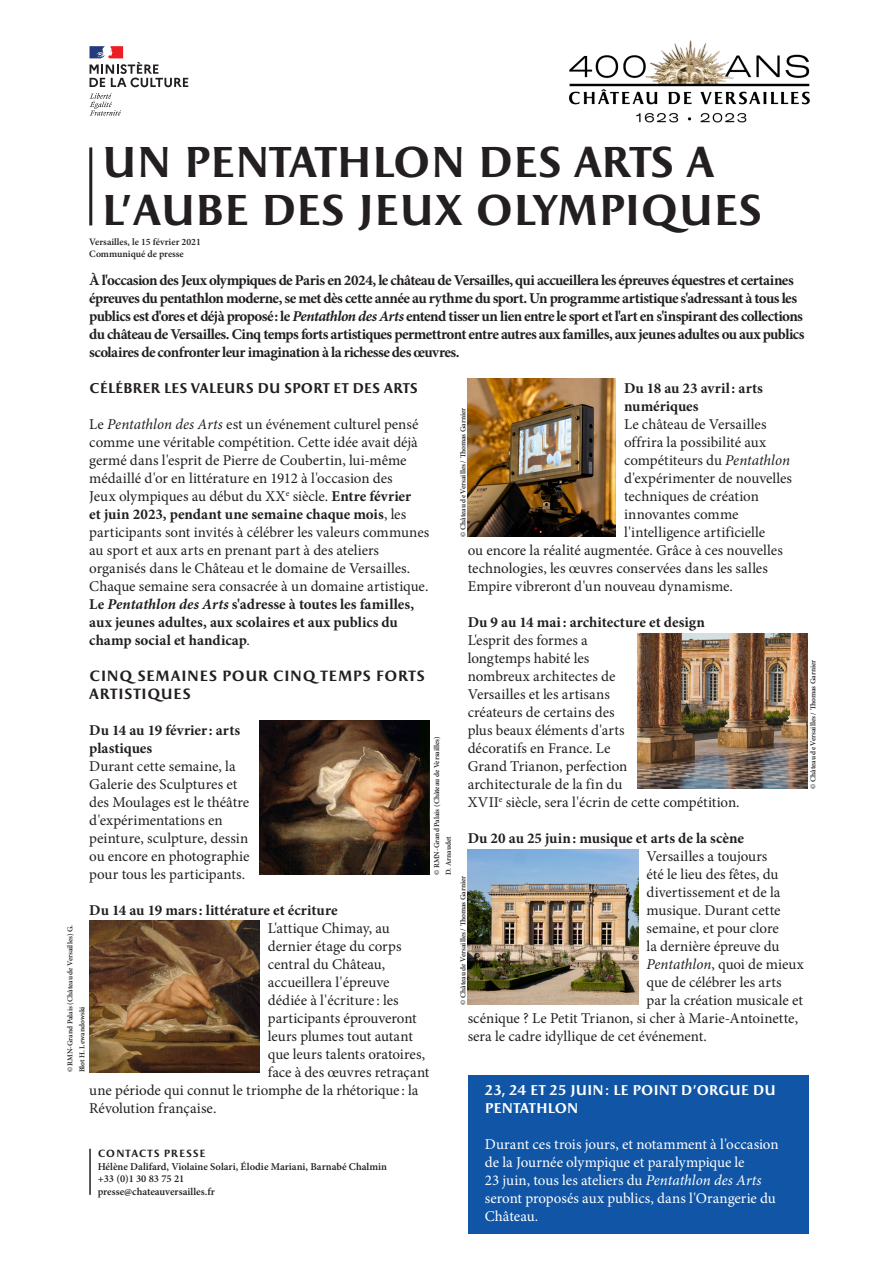
<style>
.page{position:relative;width:893px;height:1263px;background:#fff}
.page>*{position:absolute;margin:0;border:0;box-sizing:border-box;transform-origin:0 0}
.Titre_DP{font:700 43.5px/48px "Apollon";letter-spacing:-.03em;color:#231f20}
.Texte_courant{font:15px/18px "Minion Pro";color:#231f20}
.Titre_partie{font:700 15px/18px "Minion Pro";letter-spacing:-.035em;color:#231f20}
.Texte_courant-2{font:15px/18px "Minion Pro";letter-spacing:-.005em;color:#fff}
.Texte_courant-3{font:700 15px "Minion Pro";color:#231f20}
.Titre_partie-2{font:700 15px/18px "Apollon";letter-spacing:.01em;color:#231f20}
.Titre_partie-3{font:700 14.25px/18px "Apollon";letter-spacing:-.03em;color:#fff}
.Titre_partie-4{font:700 14.25px "Apollon";letter-spacing:-.015em;color:#231f20}
.Catégorie{font:600 10.5px "Minion Pro";color:#231f20}
.Légende{font:600 10.5px "Minion Pro";color:#231f20}
.Catégorie-2{font:700 10.5px "Apollon";letter-spacing:.065em;color:#231f20}
.Légende-2{font:600 9.75px/11.7px "Minion Pro";color:#231f20}
.Légende-3{font:600 7.5px/11.7px "Minion Pro";color:#231f20}
.s1{font-style:italic}
.s2{font-weight:700}
.s3{font-weight:700;font-style:italic}
</style>
<div class="page">
<hr style="left:89px;top:147px;width:3px;height:78px;background:#231f20">
<img style="left:569px;top:40px;width:241px;height:83px">
<svg style="left:90px;top:93px;width:31px;height:23px"></svg>
<svg style="left:89px;top:46px;width:99px;height:41px"></svg>
<hr style="left:89px;top:1149px;width:2px;height:46px;background:#231f20">
<img style="left:259px;top:721px;width:170px;height:154px">
<img style="left:89px;top:920px;width:170px;height:152px">
<img style="left:638px;top:634px;width:170px;height:155px">
<img style="left:468px;top:378px;width:147px;height:159px">
<div style="left:468px;top:1075px;width:340px;height:158px;background:#1055a6"></div>
<img style="left:468px;top:849px;width:170px;height:156px">
<p class="Titre_DP" style="left:101px;top:141px;width:663px">UN PENTATHLON DES ARTS A<br>L'AUBE DES JEUX OLYMPIQUES</p>
<p class="Légende-2" style="left:89px;top:236px;width:113px">Versailles, le 15 février 2021<br>Communiqué de presse</p>
<p class="Titre_partie" style="left:89px;top:271px;width:717px">À l'occasion des Jeux olympiques de Paris en 2024, le château de Versailles, qui accueillera les épreuves équestres et certaines épreuves du pentathlon moderne, se met dès cette année au rythme du sport. Un programme artistique s'adressant à tous les publics est d'ores et déjà proposé: le <span class="s1">Pentathlon des Arts</span> entend tisser un lien entre le sport et l'art en s'inspirant des collections du château de Versailles. Cinq temps forts artistiques permettront entre autres aux familles, aux jeunes adultes ou aux publics scolaires de confronter leur imagination à la richesse des œuvres.</p>
<p class="Titre_partie-4" style="left:89px;top:380px;width:330px">CÉLÉBRER LES VALEURS DU SPORT ET DES ARTS</p>
<p class="Texte_courant" style="left:89px;top:415px;width:342px">Le <span class="s1">Pentathlon des Arts</span> est un événement culturel pensé comme une véritable compétition. Cette idée avait déjà germé dans l'esprit de Pierre de Coubertin, lui-même médaillé d'or en littérature en 1912 à l'occasion des<br>Jeux olympiques au début du XX<sup>e</sup> siècle. <span class="s2">Entre février<br>et juin 2023, pendant une semaine chaque mois</span>, les participants sont invités à célébrer les valeurs communes au sport et aux arts en prenant part à des ateliers organisés dans le Château et le domaine de Versailles.<br>Chaque semaine sera consacrée à un domaine artistique.<br><span class="s2">Le</span> <span class="s3">Pentathlon des Arts</span> <span class="s2">s'adresse à toutes les familles, aux jeunes adultes, aux scolaires et aux publics du champ social et handicap</span>.</p>
<p class="Titre_partie-2" style="left:89px;top:667px;width:337px">CINQ SEMAINES POUR CINQ TEMPS FORTS<br>ARTISTIQUES</p>
<p class="Texte_courant" style="left:89px;top:721px;width:162px"><span class="s2">Du 14 au 19 février : arts plastiques<br></span>Durant cette semaine, la<br>Galerie des Sculptures et des Moulages est le théâtre d'expérimentations en peinture, sculpture, dessin ou encore en photographie pour tous les participants.</p>
<p class="Texte_courant-3" style="left:89px;top:899px;width:250px">Du 14 au 19 mars: littérature et écriture</p>
<p class="Texte_courant" style="left:268px;top:919px;width:123px">L'attique Chimay, au</p>
<p class="Texte_courant" style="left:268px;top:937px;width:135px">dernier étage du corps</p>
<p class="Texte_courant" style="left:268px;top:955px;width:119px">central du Château,</p>
<p class="Texte_courant" style="left:268px;top:973px;width:123px">accueillera l'épreuve</p>
<p class="Texte_courant" style="left:268px;top:991px;width:132px">dédiée à l'écriture : les</p>
<p class="Texte_courant" style="left:268px;top:1009px;width:150px">participants éprouveront</p>
<p class="Texte_courant" style="left:268px;top:1027px;width:147px">leurs plumes tout autant</p>
<p class="Texte_courant" style="left:268px;top:1045px;width:159px">que leurs talents oratoires,</p>
<p class="Texte_courant" style="left:268px;top:1063px;width:163px">face à des œuvres retraçant</p>
<p class="Texte_courant" style="left:89px;top:1081px;width:331px">une période qui connut le triomphe de la rhétorique : la</p>
<p class="Texte_courant" style="left:89px;top:1099px;width:129px">Révolution française.</p>
<p class="Légende-3" style="left:431px;top:875px;width:140px;rotate:-90deg">© RMN-Grand Palais (Château de Versailles)<br>D. Arnaudet</p>
<p class="Légende-3" style="left:65px;top:1072px;width:149px;rotate:-90deg">© RMN-Grand Palais (Château de Versailles) G.<br>Blot H. Lewandowski</p>
<p class="Catégorie-2" style="left:98px;top:1147px;width:110px">CONTACTS PRESSE</p>
<p class="Catégorie" style="left:98px;top:1160px;width:291px">Hélène Dalifard, Violaine Solari, Élodie Mariani, Barnabé Chalmin</p>
<p class="Légende" style="left:98px;top:1172px;width:88px">+33 (0)1 30 83 75 21</p>
<p class="Légende" style="left:98px;top:1185px;width:119px">presse@chateauversailles.fr</p>
<p class="Texte_courant-3" style="left:624px;top:377px;width:140px">Du 18 au 23 avril: arts</p>
<p class="Texte_courant-3" style="left:624px;top:395px;width:76px">numériques</p>
<p class="Texte_courant" style="left:624px;top:415px;width:144px">Le château de Versailles</p>
<p class="Texte_courant" style="left:624px;top:433px;width:144px">offrira la possibilité aux</p>
<p class="Texte_courant" style="left:624px;top:451px;width:168px">compétiteurs du <span class="s1">Pentathlon</span></p>
<p class="Texte_courant" style="left:624px;top:469px;width:170px">d'expérimenter de nouvelles</p>
<p class="Texte_courant" style="left:624px;top:487px;width:136px">techniques de création</p>
<p class="Texte_courant" style="left:624px;top:505px;width:116px">innovantes comme</p>
<p class="Texte_courant" style="left:624px;top:523px;width:143px">l'intelligence artificielle</p>
<p class="Texte_courant" style="left:468px;top:541px;width:317px">ou encore la réalité augmentée. Grâce à ces nouvelles</p>
<p class="Texte_courant" style="left:468px;top:559px;width:302px">technologies, les œuvres conservées dans les salles</p>
<p class="Texte_courant" style="left:468px;top:577px;width:267px">Empire vibreront d'un nouveau dynamisme.</p>
<p class="Texte_courant" style="left:468px;top:613px;width:273px"><span class="s2">Du 9 au 14 mai: architecture et design<br></span>L'esprit des formes a<br>longtemps habité les<br>nombreux architectes de<br>Versailles et les artisans<br>créateurs de certains des<br>plus beaux éléments d'arts<br>décoratifs en France. Le<br>Grand Trianon, perfection<br>architecturale de la fin du<br>XVII<sup>e</sup> siècle, sera l'écrin de cette compétition.</p>
<p class="Texte_courant-3" style="left:468px;top:827px;width:278px">Du 20 au 25 juin: musique et arts de la scène</p>
<p class="Texte_courant" style="left:646px;top:847px;width:122px">Versailles a toujours</p>
<p class="Texte_courant" style="left:646px;top:865px;width:134px">été le lieu des fêtes, du</p>
<p class="Texte_courant" style="left:646px;top:883px;width:135px">divertissement et de la</p>
<p class="Texte_courant" style="left:646px;top:901px;width:136px">musique. Durant cette</p>
<p class="Texte_courant" style="left:646px;top:919px;width:134px">semaine, et pour clore</p>
<p class="Texte_courant" style="left:646px;top:937px;width:134px">la dernière épreuve du</p>
<p class="Texte_courant" style="left:646px;top:955px;width:159px"><span class="s1">Pentathlon</span>, quoi de mieux</p>
<p class="Texte_courant" style="left:646px;top:973px;width:137px">que de célébrer les arts</p>
<p class="Texte_courant" style="left:646px;top:991px;width:158px">par la création musicale et</p>
<p class="Texte_courant" style="left:468px;top:1009px;width:332px">scénique ? Le Petit Trianon, si cher à Marie-Antoinette,</p>
<p class="Texte_courant" style="left:468px;top:1027px;width:241px">sera le cadre idyllique de cet événement.</p>
<p class="Légende-3" style="left:458px;top:537px;width:130px;rotate:-90deg">© Château de Versailles / Thomas Garnier</p>
<p class="Légende-3" style="left:808px;top:789px;width:130px;rotate:-90deg">© Château de Versailles / Thomas Garnier</p>
<p class="Légende-3" style="left:458px;top:1005px;width:130px;rotate:-90deg">© Château de Versailles / Thomas Garnier</p>
<p class="Titre_partie-3" style="left:485px;top:1082px;width:293px">23, 24 ET 25 JUIN: LE POINT D'ORGUE DU<br>PENTATHLON</p>
<p class="Texte_courant-2" style="left:485px;top:1135px;width:295px">Durant ces trois jours, et notamment à l'occasion de la Journée olympique et paralympique le<br>23 juin, tous les ateliers du <span class="s1">Pentathlon des Arts </span>seront proposés aux publics, dans l'Orangerie du Château.</p>
</div>
